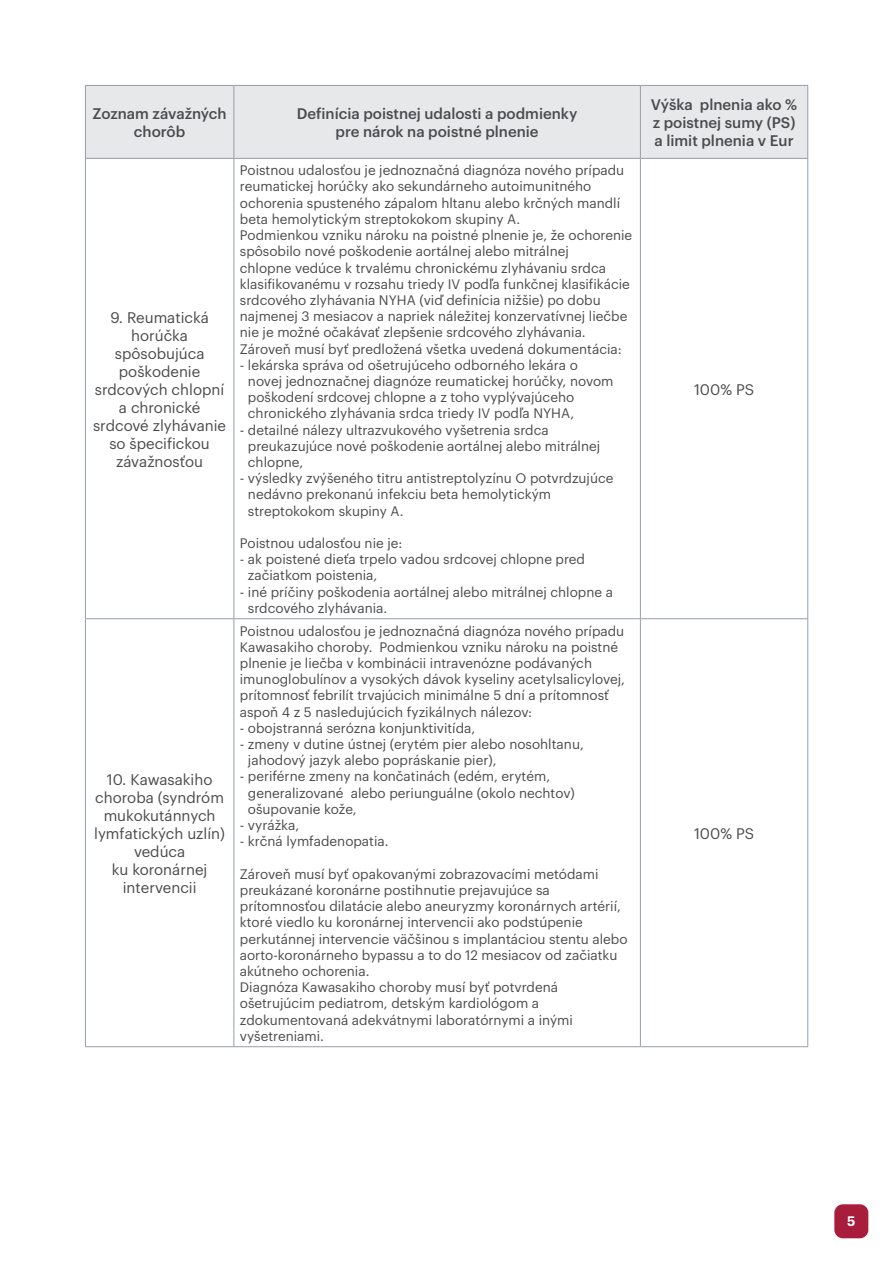
<style>
.page{position:relative;width:893px;height:1263px;background:#fff}
.page>*{position:absolute;margin:0;border:0;box-sizing:border-box;transform-origin:0 0}
.t1{font:15px/18px "Graphik";color:#4a4b4e;text-align:center}
.t2{font:500 15px/18px "Graphik";color:#4a4b4e;text-align:center}
.t3{font:13.5px/16.2px "Graphik";color:#4a4b4e}
.t4{font:600 13.5px "Graphik";color:#fff}
</style>
<div class="page">
<div style="left:834px;top:1204px;width:34px;height:34px;background:#a81d3c;border-radius:9px"></div>
<div style="left:86px;top:86px;width:721px;height:72px;background:#e6e8e9"></div>
<hr style="left:85px;top:85px;width:149px;height:1px;background:#959ea7">
<hr style="left:85px;top:86px;width:1px;height:72px;background:#959ea7">
<hr style="left:234px;top:85px;width:406px;height:1px;background:#959ea7">
<hr style="left:233px;top:86px;width:1px;height:72px;background:#959ea7">
<hr style="left:640px;top:85px;width:168px;height:1px;background:#959ea7">
<hr style="left:640px;top:86px;width:1px;height:72px;background:#959ea7">
<hr style="left:807px;top:86px;width:1px;height:72px;background:#959ea7">
<hr style="left:85px;top:158px;width:149px;height:1px;background:#959ea7">
<hr style="left:85px;top:159px;width:1px;height:459px;background:#959ea7">
<hr style="left:234px;top:158px;width:406px;height:1px;background:#959ea7">
<hr style="left:233px;top:159px;width:1px;height:459px;background:#959ea7">
<hr style="left:640px;top:158px;width:168px;height:1px;background:#959ea7">
<hr style="left:640px;top:159px;width:1px;height:459px;background:#959ea7">
<hr style="left:807px;top:159px;width:1px;height:459px;background:#959ea7">
<hr style="left:85px;top:618px;width:149px;height:1px;background:#959ea7">
<hr style="left:85px;top:619px;width:1px;height:427px;background:#959ea7">
<hr style="left:234px;top:618px;width:406px;height:1px;background:#959ea7">
<hr style="left:233px;top:619px;width:1px;height:427px;background:#959ea7">
<hr style="left:640px;top:618px;width:168px;height:1px;background:#959ea7">
<hr style="left:640px;top:619px;width:1px;height:427px;background:#959ea7">
<hr style="left:807px;top:619px;width:1px;height:427px;background:#959ea7">
<hr style="left:85px;top:1046px;width:149px;height:1px;background:#959ea7">
<hr style="left:234px;top:1046px;width:406px;height:1px;background:#959ea7">
<hr style="left:640px;top:1046px;width:168px;height:1px;background:#959ea7">
<p class="t2" style="left:93px;top:103px;width:136px">Zoznam závažných chorôb</p>
<p class="t2" style="left:297px;top:103px;width:282px">Definícia poistnej udalosti a podmienky pre nárok na poistné plnenie</p>
<p class="t2" style="left:651px;top:94px;width:148px;text-align:left">Výška plnenia ako % z poistnej sumy (PS) a limit plnenia v Eur</p>
<p class="t1" style="left:93px;top:307px;width:134px">9. Reumatická horúčka spôsobujúca poškodenie srdcových chlopní a chronické srdcové zlyhávanie so špecifickou závažnosťou</p>
<p class="t1" style="left:94px;top:769px;width:132px">10. Kawasakiho choroba (syndróm mukokutánnych lymfatických uzlín) vedúca<br>ku koronárnej intervencii</p>
<p class="t3" style="left:240px;top:161px;width:394px">Poistnou udalosťou je jednoznačná diagnóza nového prípadu reumatickej horúčky ako sekundárneho autoimunitného ochorenia spusteného zápalom hltanu alebo krčných mandlí beta hemolytickým streptokokom skupiny A.<br>Podmienkou vzniku nároku na poistné plnenie je, že ochorenie spôsobilo nové poškodenie aortálnej alebo mitrálnej<br>chlopne vedúce k trvalému chronickému zlyhávaniu srdca klasifikovanému v rozsahu triedy IV podľa funkčnej klasifikácie srdcového zlyhávania NYHA (viď definícia nižšie) po dobu najmenej 3 mesiacov a napriek náležitej konzervatívnej liečbe nie je možné očakávať zlepšenie srdcového zlyhávania.<br>Zároveň musí byť predložená všetka uvedená dokumentácia:</p>
<p class="t3" style="left:248px;top:356px;width:367px;text-indent:-8px">- lekárska správa od ošetrujúceho odborného lekára o novej jednoznačnej diagnóze reumatickej horúčky, novom poškodení srdcovej chlopne a z toho vyplývajúceho chronického zlyhávania srdca triedy IV podľa NYHA,</p>
<p class="t3" style="left:248px;top:420px;width:354px;text-indent:-8px">- detailné nálezy ultrazvukového vyšetrenia srdca preukazujúce nové poškodenie aortálnej alebo mitrálnej chlopne,</p>
<p class="t3" style="left:248px;top:469px;width:367px;text-indent:-8px">- výsledky zvýšeného titru antistreptolyzínu O potvrdzujúce nedávno prekonanú infekciu beta hemolytickým streptokokom skupiny A.</p>
<p class="t3" style="left:240px;top:534px;width:164px">Poistnou udalosťou nie je:</p>
<p class="t3" style="left:248px;top:550px;width:339px;text-indent:-8px">- ak poistené dieťa trpelo vadou srdcovej chlopne pred začiatkom poistenia,</p>
<p class="t3" style="left:248px;top:582px;width:366px;text-indent:-8px">- iné príčiny poškodenia aortálnej alebo mitrálnej chlopne a srdcového zlyhávania.</p>
<p class="t3" style="left:240px;top:621px;width:387px">Poistnou udalosťou je jednoznačná diagnóza nového prípadu Kawasakiho choroby. Podmienkou vzniku nároku na poistné plnenie je liečba v kombinácii intravenózne podávaných imunoglobulínov a vysokých dávok kyseliny acetylsalicylovej, prítomnosť febrilít trvajúcich minimálne 5 dní a prítomnosť aspoň 4 z 5 nasledujúcich fyzikálnych nálezov:</p>
<p class="t3" style="left:240px;top:719px;width:237px">- obojstranná serózna konjunktivitída,</p>
<p class="t3" style="left:248px;top:735px;width:337px;text-indent:-8px">- zmeny v dutine ústnej (erytém pier alebo nosohltanu, jahodový jazyk alebo popráskanie pier),</p>
<p class="t3" style="left:248px;top:767px;width:328px;text-indent:-8px">- periférne zmeny na končatinách (edém, erytém, generalizované alebo periunguálne (okolo nechtov) ošupovanie kože,</p>
<p class="t3" style="left:240px;top:816px;width:61px">- vyrážka,</p>
<p class="t3" style="left:240px;top:832px;width:150px">- krčná lymfadenopatia.</p>
<p class="t3" style="left:240px;top:864px;width:389px">Zároveň musí byť opakovanými zobrazovacími metódami preukázané koronárne postihnutie prejavujúce sa prítomnosťou dilatácie alebo aneuryzmy koronárnych artérií, ktoré viedlo ku koronárnej intervencii ako podstúpenie perkutánnej intervencie väčšinou s implantáciou stentu alebo aorto-koronárneho bypassu a to do 12 mesiacov od začiatku akútneho ochorenia.<br>Diagnóza Kawasakiho choroby musí byť potvrdená ošetrujúcim pediatrom, detským kardiológom a zdokumentovaná adekvátnymi laboratórnymi a inými vyšetreniami.</p>
<p class="t1" style="left:694px;top:379px;width:62px">100% PS</p>
<p class="t1" style="left:694px;top:823px;width:62px">100% PS</p>
<p class="t4" style="left:847px;top:1210px;width:10px">5</p>
</div>
